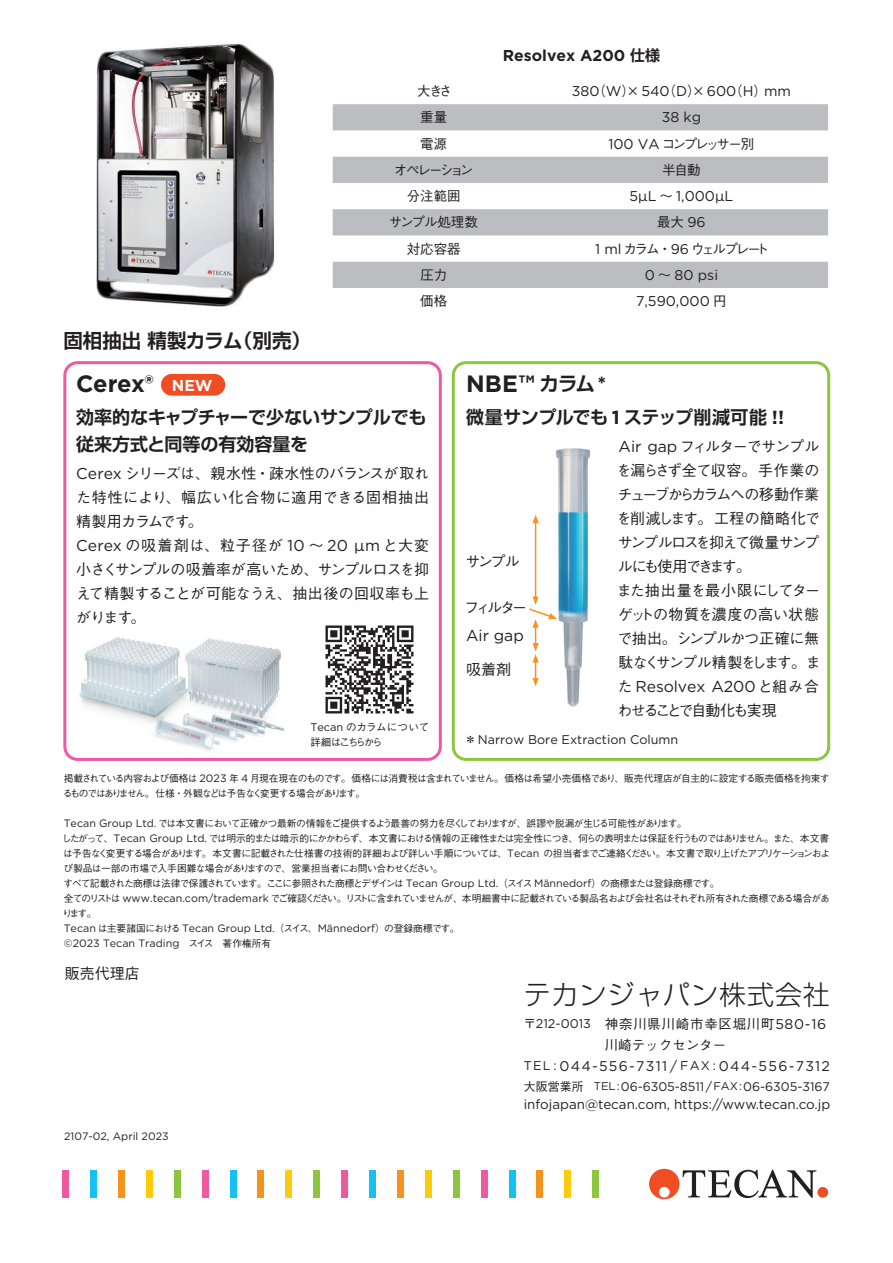
<style>
.page{position:relative;width:893px;height:1263px;background:#fff}
.page>*{position:absolute;margin:0;border:0;box-sizing:border-box;transform-origin:0 0}
.t1{font:300 27px "Shin Go Pro";letter-spacing:.035em;color:#231f20}
.t2{font:700 23.7px "Gotham";letter-spacing:-.005em;color:#231f20}
.t3{font:700 19.5px "Shin Go Pro De";color:#231f20}
.t4{font:700 18px/27px "Shin Go Pro De";color:#231f20}
.t5{font:700 18px "Shin Go Pro De";letter-spacing:-.02em;color:#231f20}
.t6{font:15.75px "Gotham";letter-spacing:-.005em;color:#231f20}
.t7{font:700 15.75px "Gotham";color:#231f20}
.t8{font:700 15.75px "Gotham";color:#fff}
.t9{font:500 15px/24px "Gothic BBB Pro";letter-spacing:-.075em;color:#231f20}
.t10{font:500 15px/24px "Gothic BBB Pro";letter-spacing:-.01em;color:#231f20}
.t11{font:500 15px "Gothic BBB Pro";letter-spacing:-.045em;color:#231f20}
.t12{font:500 15px "Gothic BBB Pro";letter-spacing:-.14em;color:#231f20}
.t13{font:14.1px "Gotham";color:#231f20}
.t14{font:14.1px "Gotham";letter-spacing:.09em;color:#231f20}
.t15{font:500 13.5px/21px "Gothic BBB Pro";letter-spacing:.05em;color:#231f20}
.t16{font:500 13.5px "Gothic BBB Pro";color:#231f20}
.t17{font:500 13.5px "Gothic BBB Pro";letter-spacing:-.17em;color:#231f20}
.t18{font:500 13.5px "Gothic BBB Pro";letter-spacing:-.155em;color:#231f20}
.t19{font:500 13.5px "Gothic BBB Pro";letter-spacing:-.185em;color:#231f20}
.t20{font:500 13.5px "Gothic BBB Pro";letter-spacing:-.04em;color:#231f20}
.t21{font:13.35px "Gotham";color:#231f20}
.t22{font:12.6px "Gotham";color:#231f20}
.t23{font:12.45px "Gotham";letter-spacing:-.005em;color:#231f20}
.t24{font:10.8px/15px "Gotham";color:#231f20}
.t25{font:500 10.5px/15px "Gothic BBB Pro";letter-spacing:-.05em;color:#231f20}
.t26{font:500 9.75px/15px "Gothic BBB Pro";letter-spacing:-.095em;color:#231f20}
.t27{font:500 9.75px/15px "Gothic BBB Pro";letter-spacing:-.075em;color:#231f20}
.s1{font-family:"Shin Go Pro De";font-size:15px}
.s2{font-family:"Gothic BBB Pro";font-weight:500;font-size:13.5px}
.s3{font-family:"Gotham";font-weight:400;font-size:14.1px}
.s4{font-family:"Shin Go Pro De";font-size:19.5px}
.s5{font-size:20.4px}
.s6{font-family:"Gotham";font-size:18.9px}
.s7{font-family:"Gotham";font-weight:400;font-size:15.75px}
.s8{font-family:"Gothic BBB Pro";font-weight:500;font-size:15px}
.s9{font-family:"Gothic BBB Pro";font-weight:500;font-size:12px}
.s10{font-family:"Gotham";font-weight:400;font-size:10.95px}
.s11{font-family:"Gotham";font-weight:400;font-size:10.8px}
.s12{font-family:"Gothic BBB Pro";font-weight:500;font-size:9.75px}
.s13{font-size:12.15px}
.s14{font-family:"Gotham";font-weight:400;font-size:12.6px}
.s15{font-size:12.6px}
.s16{font-size:11.25px}
</style>
<div class="page">
<img style="left:325px;top:625px;width:89px;height:89px">
<img style="left:68px;top:637px;width:217px;height:117px">
<img style="left:96px;top:43px;width:179px;height:264px">
<div style="left:63px;top:1170px;width:6px;height:27px;background:#ef59a1"></div>
<div style="left:91px;top:1170px;width:6px;height:27px;background:#15c0f2"></div>
<div style="left:118px;top:1170px;width:7px;height:27px;background:#f7931d"></div>
<div style="left:146px;top:1170px;width:6px;height:27px;background:#feca0a"></div>
<div style="left:174px;top:1170px;width:6px;height:27px;background:#8bc63e"></div>
<div style="left:202px;top:1170px;width:6px;height:27px;background:#ef59a1"></div>
<div style="left:230px;top:1170px;width:6px;height:27px;background:#15c0f2"></div>
<div style="left:258px;top:1170px;width:6px;height:27px;background:#f7931d"></div>
<div style="left:286px;top:1170px;width:6px;height:27px;background:#feca0a"></div>
<div style="left:314px;top:1170px;width:6px;height:27px;background:#8bc63e"></div>
<div style="left:342px;top:1170px;width:6px;height:27px;background:#ef59a1"></div>
<div style="left:370px;top:1170px;width:6px;height:27px;background:#15c0f2"></div>
<div style="left:397px;top:1170px;width:6px;height:27px;background:#f7931d"></div>
<div style="left:425px;top:1170px;width:6px;height:27px;background:#feca0a"></div>
<div style="left:453px;top:1170px;width:6px;height:27px;background:#8bc63e"></div>
<div style="left:481px;top:1170px;width:6px;height:27px;background:#ef59a1"></div>
<div style="left:509px;top:1170px;width:6px;height:27px;background:#15c0f2"></div>
<div style="left:537px;top:1170px;width:6px;height:27px;background:#f7931d"></div>
<div style="left:565px;top:1170px;width:6px;height:27px;background:#feca0a"></div>
<div style="left:593px;top:1170px;width:6px;height:27px;background:#8bc63e"></div>
<div style="left:649px;top:1169px;width:30px;height:30px;background:#f04d22;border-radius:50%"></div>
<div style="left:659px;top:1187px;width:11px;height:10px;background:#fff;border-radius:50%"></div>
<svg style="left:683px;top:1170px;width:133px;height:28px"></svg>
<div style="left:817px;top:1187px;width:11px;height:11px;background:#f04d22;border-radius:50%"></div>
<svg style="left:333px;top:104px;width:495px;height:184px;fill:#bcbdc0"></svg>
<div style="left:161px;top:374px;width:64px;height:22px;background:#f04d22;border-radius:11px"></div>
<div style="left:63px;top:361px;width:379px;height:400px;border:3px solid #ef59a1;border-radius:13px"></div>
<div style="left:452px;top:361px;width:378px;height:400px;border:3px solid #8bc63e;border-radius:13px"></div>
<img style="left:556px;top:448px;width:34px;height:259px">
<hr style="left:535px;top:521px;width:1px;height:78px;background:#f7931d">
<svg style="left:532px;top:515px;width:7px;height:8px"></svg>
<svg style="left:529px;top:596px;width:28px;height:90px"></svg>
<h3 class="t7" style="left:503px;top:45px;width:159px">Resolvex A200 <span class="s1">仕様</span></h3>
<h3 class="t3" style="left:63px;top:325px;width:249px">固相抽出精製カラム（別売）</h3>
<h3 class="t16" style="left:417px;top:80px;width:37px">大きさ</h3>
<h3 class="t13" style="left:572px;top:82px;width:221px">380<span class="s2">（</span>W<span class="s2">）×</span>540<span class="s2">（</span>D<span class="s2">）×</span>600<span class="s2">（</span>H<span class="s2">）</span>mm</h3>
<h3 class="t16" style="left:420px;top:107px;width:28px">重量</h3>
<h3 class="t13" style="left:662px;top:108px;width:41px">38 kg</h3>
<h3 class="t16" style="left:420px;top:133px;width:28px">電源</h3>
<h3 class="t18" style="left:608px;top:133px;width:148px"><span class="s3">100 VA</span> コンプレッサー別</h3>
<h3 class="t19" style="left:394px;top:159px;width:81px">オペレーション</h3>
<h3 class="t16" style="left:662px;top:159px;width:40px">半自動</h3>
<h3 class="t16" style="left:407px;top:185px;width:55px">分注範囲</h3>
<h3 class="t13" style="left:630px;top:187px;width:105px">5µL <span class="s2">～</span> 1,000µL</h3>
<h3 class="t20" style="left:389px;top:212px;width:91px">サンプル処理数</h3>
<h3 class="t16" style="left:657px;top:212px;width:50px">最大 <span class="s3">96</span></h3>
<h3 class="t16" style="left:407px;top:238px;width:55px">対応容器</h3>
<h3 class="t17" style="left:595px;top:238px;width:175px"><span class="s3">1 ml</span> カラム・<span class="s3">96</span> ウェルプレート</h3>
<h3 class="t16" style="left:421px;top:264px;width:28px">圧力</h3>
<h3 class="t13" style="left:645px;top:266px;width:75px">0 <span class="s2">～</span> 80 psi</h3>
<h3 class="t16" style="left:420px;top:290px;width:28px">価格</h3>
<h3 class="t13" style="left:636px;top:292px;width:92px">7,590,000 <span class="s2">円</span></h3>
<h3 class="t8" style="left:172px;top:375px;width:42px">NEW</h3>
<h2 class="t2" style="left:466px;top:368px;width:142px">NBE™ <span class="s4">カラム</span><span class="s5">*</span></h2>
<h3 class="t5" style="left:466px;top:402px;width:320px">微量サンプルでも <span class="s6">1</span> ステップ削減可能 <span class="s6">!!</span></h3>
<h3 class="t9" style="left:616px;top:432px;width:206px"><span class="s7">Air gap</span> フィルターでサンプルを漏らさず全て収容。手作業のチューブからカラムへの移動作業を削減します。工程の簡略化でサンプルロスを抑えて微量サンプルにも使用できます。<br>また抽出量を最小限にしてターゲットの物質を濃度の高い状態で抽出。シンプルかつ正確に無駄なくサンプル精製をします。ま</h3>
<h3 class="t6" style="left:617px;top:676px;width:203px"><span class="s8">た</span> Resolvex A200<span class="s8">と組み合</span></h3>
<h3 class="t12" style="left:617px;top:698px;width:161px">わせることで自動化も実現</h3>
<p class="t22" style="left:464px;top:732px;width:215px"><span class="s9">＊</span>Narrow Bore Extraction Column</p>
<h2 class="t2" style="left:76px;top:368px;width:79px">Cerex®</h2>
<h3 class="t4" style="left:76px;top:401px;width:352px">効率的なキャプチャーで少ないサンプルでも従来方式と同等の有効容量を</h3>
<h3 class="t10" style="left:76px;top:459px;width:354px"><span class="s7">Cerex</span> シリーズは、親水性・疎水性のバランスが取れた特性により、幅広い化合物に適用できる固相抽出精製用カラムです。<br><span class="s7">Cerex</span> の吸着剤は、粒子径が <span class="s7">10</span> ～ <span class="s7">20 µm</span> と大変小さくサンプルの吸着率が高いため、サンプルロスを抑えて精製することが可能なうえ、抽出後の回収率も上がります。</h3>
<h3 class="t11" style="left:465px;top:549px;width:56px">サンプル</h3>
<h3 class="t11" style="left:464px;top:595px;width:64px">フィルター</h3>
<h3 class="t6" style="left:466px;top:626px;width:59px">Air gap</h3>
<h3 class="t11" style="left:466px;top:657px;width:46px">吸着剤</h3>
<p class="t25" style="left:310px;top:719px;width:120px"><span class="s10">Tecan</span> のカラムについて詳細はこちらから</p>
<p class="t27" style="left:63px;top:770px;width:768px">掲載されている内容および価格は <span class="s11">2023</span> 年 <span class="s11">4</span> 月現在現在のものです。価格には消費税は含まれていません。価格は希望小売価格であり、販売代理店が自主的に設定する販売価格を拘束するものではありません。仕様・外観などは予告なく変更する場合があります。</p>
<p class="t26" style="left:62px;top:815px;width:770px"><span class="s11">Tecan Group Ltd.</span> では本文書において正確かつ最新の情報をご提供するよう最善の努力を尽くしておりますが、誤謬や脱漏が生じる可能性があります。<br>したがって、<span class="s11">Tecan Group Ltd.</span> では明示的または暗示的にかかわらず、本文書における情報の正確性または完全性につき、何らの表明または保証を行うものではありません。また、本文書は予告なく変更する場合があります。本文書に記載された仕様書の技術的詳細および詳しい手順については、<span class="s11">Tecan</span> の担当者までご連絡ください。本文書で取り上げたアプリケーションおよび製品は一部の市場で入手困難な場合がありますので、営業担当者にお問い合わせください。<br>すべて記載された商標は法律で保護されています。ここに参照された商標とデザインは <span class="s11">Tecan Group Ltd.</span>（スイス <span class="s11">Männedorf</span>）の商標または登録商標です。<br>全てのリストは <span class="s11">www.tecan.com/trademark</span> でご確認ください。リストに含まれていませんが、本明細書中に記載されている製品名および会社名はそれぞれ所有された商標である場合があります。</p>
<p class="t24" style="left:64px;top:921px;width:397px">Tecan <span class="s12">は主要諸国における</span>Tecan Group Ltd.<span class="s12">（スイス、</span>Männedorf<span class="s12">）の登録商標です。</span>©2023 Tecan Trading<span class="s12">　スイス　著作権所有</span></p>
<h3 class="t11" style="left:65px;top:961px;width:76px">販売代理店</h3>
<p class="t24" style="left:64px;top:1128px;width:106px">2107-02, April 2023</p>
<h1 class="t1" style="left:524px;top:972px;width:308px">テカンジャパン株式会社</h1>
<h3 class="t15" style="left:605px;top:1012px;width:223px;text-indent:-81px"><span class="s13">〒</span><span class="s14">212-0013</span> 神奈川県川崎市幸区堀川町<span class="s3">580-16</span>川崎テックセンター</h3>
<h3 class="t14" style="left:524px;top:1057px;width:308px"><span class="s15">TEL :</span> 044-556-7311 / <span class="s15">FAX :</span> 044-556-7312</h3>
<p class="t23" style="left:524px;top:1078px;width:308px"><span class="s9">大阪営業所</span> <span class="s16">TEL:</span>06-6305-8511/<span class="s16">FAX:</span>06-6305-3167</p>
<h3 class="t21" style="left:524px;top:1096px;width:308px">infojapan@tecan.com, https://www.tecan.co.jp</h3>
</div>
